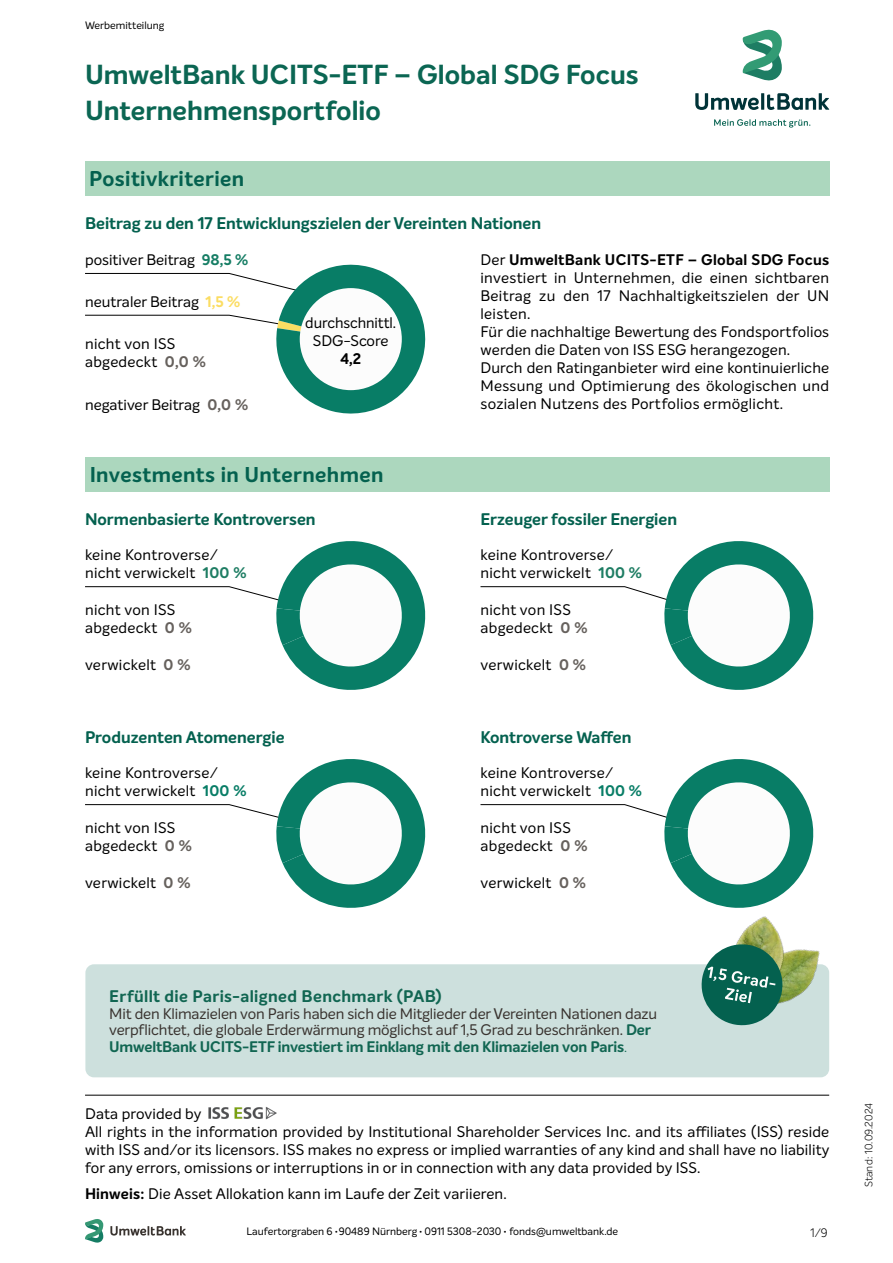
<style>
.page{position:relative;width:893px;height:1263px;background:#fff}
.page>*{position:absolute;margin:0;border:0;box-sizing:border-box;transform-origin:0 0}
.t1{font:700 27px/36px "Intelo";color:#0b6653}
.t2{font:700 21px "Intelo";letter-spacing:.02em;color:#04614f}
.t3{font:700 16.5px "Intelo";color:#04614f}
.t4{font:700 16.5px "Intelo";letter-spacing:.025em;color:#116652}
.t5{font:15px/18px "Intelo";letter-spacing:.01em;color:#000}
.t6{font:15px/16.5px "Intelo";letter-spacing:-.01em;color:#39332f}
.t7{font:700 15px "Intelo";color:#000}
.t8{font:300 12px "Intelo";color:#000}
.t9{font:10.5px "Intelo";color:#000}
.t10{font:300 10.5px "Intelo";letter-spacing:.02em;color:#000}
.s1{font-weight:700;color:#157d64}
.s2{font-weight:700;color:#fbdd63}
.s3{font-weight:700;color:#66615d}
.s4{font-weight:700;color:#1e7d63}
.s5{font-weight:700;color:#087d66}
.s6{font-weight:700}
.s7{font-weight:700;color:#116652}
.s8{font-weight:300;color:#116652}
.s9{font-weight:700;font-size:6px}
</style>
<div class="page">
<svg style="left:110px;top:1226px;width:76px;height:9px"></svg>
<svg style="left:85px;top:1219px;width:18px;height:24px"></svg>
<div style="left:85px;top:964px;width:744px;height:113px;background:#cde0dd;border-radius:9px"></div>
<img style="left:808px;top:950px;width:22px;height:88px">
<img style="left:737px;top:916px;width:71px;height:86px">
<svg style="left:698px;top:941px;width:88px;height:85px"></svg>
<div style="left:85px;top:162px;width:744px;height:34px;background:#acd7be"></div>
<hr style="left:85px;top:1095px;width:744px;height:1px;background:#000">
<img style="left:208px;top:1107px;width:69px;height:13px">
<svg style="left:743px;top:29px;width:39px;height:52px"></svg>
<svg style="left:714px;top:119px;width:96px;height:9px"></svg>
<svg style="left:695px;top:93px;width:134px;height:17px"></svg>
<svg style="left:85px;top:264px;width:341px;height:150px"></svg>
<div style="left:300px;top:288px;width:102px;height:102px;background:#fcfcfc;border-radius:50%"></div>
<div style="left:85px;top:457px;width:744px;height:34px;background:#acd7be"></div>
<svg style="left:85px;top:541px;width:341px;height:149px"></svg>
<svg style="left:480px;top:541px;width:334px;height:149px"></svg>
<svg style="left:480px;top:759px;width:334px;height:149px"></svg>
<svg style="left:85px;top:759px;width:341px;height:149px"></svg>
<p class="t9" style="left:85px;top:19px;width:81px">Werbemitteilung</p>
<h1 class="t1" style="left:85px;top:57px;width:555px">UmweltBank UCITS-ETF – Global SDG Focus<br>Unternehmensportfolio</h1>
<h2 class="t2" style="left:89px;top:165px;width:157px">Positivkriterien</h2>
<p class="t3" style="left:85px;top:213px;width:458px">Beitrag zu den 17 Entwicklungszielen der Vereinten Nationen</p>
<p class="t5" style="left:85px;top:251px;width:165px">positiver Beitrag <span class="s1">98,5 %</span></p>
<p class="t5" style="left:85px;top:293px;width:157px">neutraler Beitrag <span class="s2">1,5 %</span></p>
<p class="t5" style="left:85px;top:335px;width:122px">nicht von ISS abgedeckt <span class="s3">0,0 %</span></p>
<p class="t5" style="left:85px;top:396px;width:165px">negativer Beitrag <span class="s3">0,0 %</span></p>
<p class="t5" style="left:305px;top:314px;width:92px;text-align:center">durchschnittl.<br>SDG-Score</p>
<p class="t7" style="left:340px;top:349px;width:22px">4,2</p>
<h2 class="t2" style="left:90px;top:461px;width:295px">Investments in Unternehmen</h2>
<p class="t3" style="left:85px;top:509px;width:232px">Normenbasierte Kontroversen</p>
<p class="t5" style="left:85px;top:545px;width:163px">keine Kontroverse/ nicht verwickelt <span class="s4">100 %</span></p>
<p class="t5" style="left:85px;top:601px;width:108px">nicht von ISS abgedeckt <span class="s3">0 %</span></p>
<p class="t5" style="left:85px;top:656px;width:107px">verwickelt <span class="s3">0 %</span></p>
<p class="t3" style="left:85px;top:727px;width:201px">Produzenten Atomenergie</p>
<p class="t5" style="left:85px;top:763px;width:163px">keine Kontroverse/ nicht verwickelt <span class="s5">100 %</span></p>
<p class="t5" style="left:85px;top:819px;width:108px">nicht von ISS abgedeckt <span class="s3">0 %</span></p>
<p class="t5" style="left:85px;top:874px;width:107px">verwickelt <span class="s3">0 %</span></p>
<p class="t5" style="left:480px;top:251px;width:350px">Der <span class="s6">UmweltBank UCITS-ETF – Global SDG Focus </span>investiert in Unternehmen, die einen sichtbaren Beitrag zu den 17 Nachhaltigkeitszielen der UN leisten.<br>Für die nachhaltige Bewertung des Fondsportfolios werden die Daten von ISS ESG herangezogen.<br>Durch den Ratinganbieter wird eine kontinuierliche Messung und Optimierung des ökologischen und sozialen Nutzens des Portfolios ermöglicht.</p>
<p class="t3" style="left:480px;top:509px;width:198px">Erzeuger fossiler Energien</p>
<p class="t5" style="left:480px;top:545px;width:163px">keine Kontroverse/ nicht verwickelt <span class="s4">100 %</span></p>
<p class="t5" style="left:480px;top:601px;width:108px">nicht von ISS abgedeckt <span class="s3">0 %</span></p>
<p class="t5" style="left:480px;top:656px;width:107px">verwickelt <span class="s3">0 %</span></p>
<p class="t3" style="left:480px;top:727px;width:152px">Kontroverse Waffen</p>
<p class="t5" style="left:480px;top:763px;width:163px">keine Kontroverse/ nicht verwickelt <span class="s5">100 %</span></p>
<p class="t5" style="left:480px;top:819px;width:108px">nicht von ISS abgedeckt <span class="s3">0 %</span></p>
<p class="t5" style="left:480px;top:874px;width:107px">verwickelt <span class="s3">0 %</span></p>
<p class="t4" style="left:109px;top:986px;width:334px">Erfüllt die Paris-aligned Benchmark (PAB)</p>
<p class="t6" style="left:109px;top:1005px;width:549px">Mit den Klimazielen von Paris haben sich die Mitglieder der Vereinten Nationen dazu verpflichtet, die globale Erderwärmung möglichst auf 1,5 Grad zu beschränken. <span class="s7">Der<br>UmweltBank UCITS-ETF investiert im Einklang mit den Klimazielen von Paris</span><span class="s8">.</span></p>
<p class="t5" style="left:85px;top:1104px;width:746px">Data provided by<br>All rights in the information provided by Institutional Shareholder Services Inc. and its affiliates (ISS) reside with ISS and/or its licensors. ISS makes no express or implied warranties of any kind and shall have no liability for any errors, omissions or interruptions in or in connection with any data provided by ISS.</p>
<p class="t5" style="left:85px;top:1185px;width:423px"><span class="s6">Hinweis:</span> Die Asset Allokation kann im Laufe der Zeit variieren.</p>
<p class="t9" style="left:247px;top:1225px;width:373px">Laufertorgraben 6 <span class="s9">•</span> 90489 Nürnberg <span class="s9">•</span> 0911 5308-2030 <span class="s9">•</span> fonds@umweltbank.de</p>
<p class="t8" style="left:810px;top:1225px;width:19px">1/9</p>
<p class="t10" style="left:862px;top:1187px;width:86px;rotate:-90deg">Stand: 10.09.2024</p>
</div>
